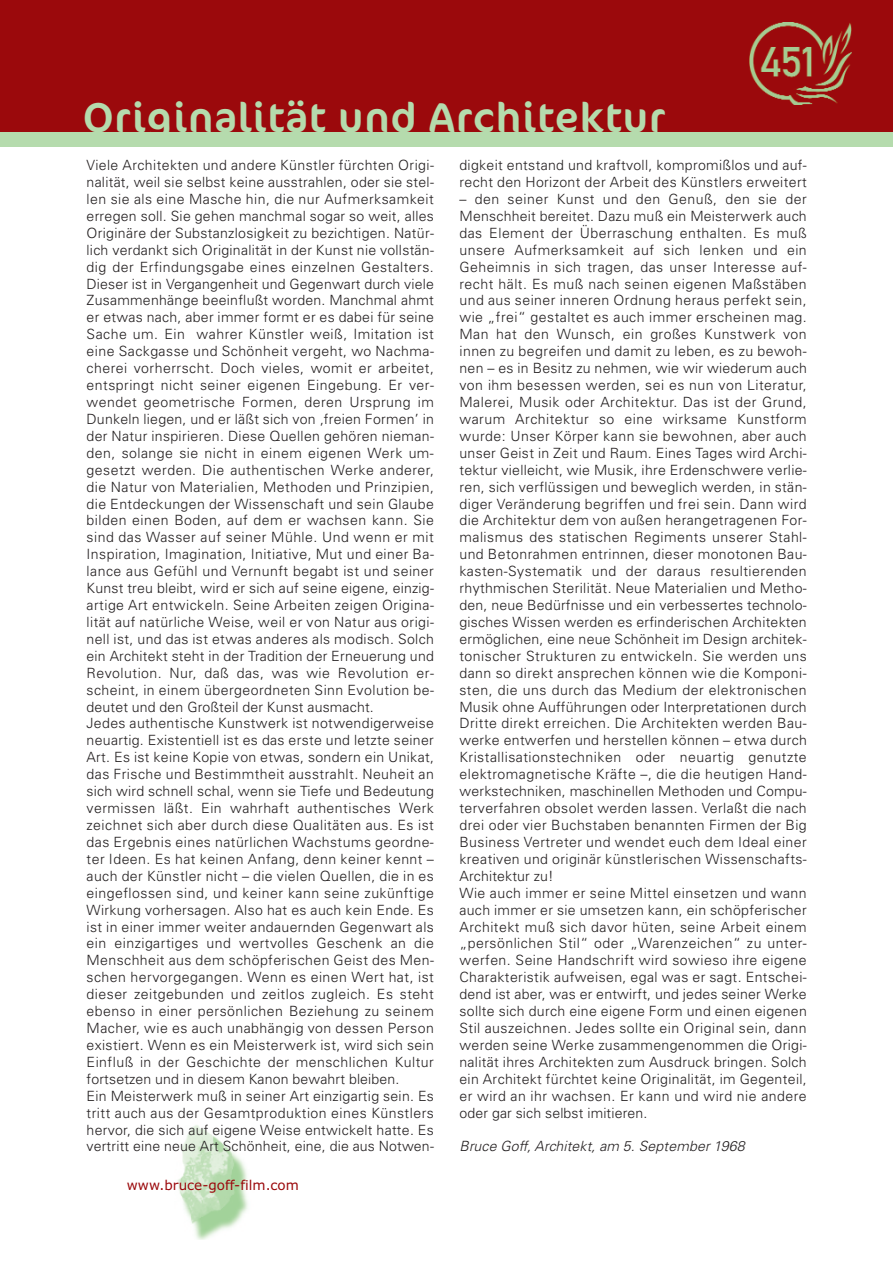
<style>
.page{position:relative;width:893px;height:1263px;background:#fff}
.page>*{position:absolute;margin:0;border:0;box-sizing:border-box;transform-origin:0 0}
.t1{font:42px "Cocon";letter-spacing:.025em;color:#b5dbad}
.t2{font:300 14.1px/17px "Univers";letter-spacing:.03em;color:#231f20}
.t3{font:italic 300 14.1px "Univers";letter-spacing:.01em;color:#231f20}
.t4{font:13.5px "Verdana";color:#9b090c}
</style>
<div class="page">
<img style="left:178px;top:1125px;width:70px;height:115px">
<div style="left:0;top:130px;width:892px;height:17px;background:#b5dbad"></div>
<div style="left:0;top:0;width:892px;height:132px;background:#9b090c"></div>
<img style="left:749px;top:23px;width:102px;height:81px">
<h1 class="t1" style="left:83px;top:102px;width:583px">Originalität und Architektur</h1>
<p class="t2" style="left:87px;top:158px;width:349px">Viele Architekten und andere Künstler fürchten Origi&shy;nalität, weil sie selbst keine ausstrahlen, oder sie stel&shy;len sie als eine Masche hin, die nur Aufmerksamkeit erregen soll. Sie gehen manchmal sogar so weit, alles Originäre der Substanzlosigkeit zu bezichtigen. Natür&shy;lich verdankt sich Originalität in der Kunst nie vollstän&shy;dig der Erfindungsgabe eines einzelnen Gestalters.<br>Dieser ist in Vergangenheit und Gegenwart durch viele Zusammenhänge beeinflußt worden. Manchmal ahmt er etwas nach, aber immer formt er es dabei für seine Sache um. Ein wahrer Künstler weiß, Imitation ist eine Sackgasse und Schönheit vergeht, wo Nachma&shy;cherei vorherrscht. Doch vieles, womit er arbeitet, entspringt nicht seiner eigenen Eingebung. Er ver&shy;wendet geometrische Formen, deren Ursprung im Dunkeln liegen, und er läßt sich von ‚freien Formen’ in der Natur inspirieren. Diese Quellen gehören nieman&shy;den, solange sie nicht in einem eigenen Werk um&shy;gesetzt werden. Die authentischen Werke anderer, die Natur von Materialien, Methoden und Prinzipien, die Entdeckungen der Wissenschaft und sein Glaube bilden einen Boden, auf dem er wachsen kann. Sie sind das Wasser auf seiner Mühle. Und wenn er mit Inspiration, Imagination, Initiative, Mut und einer Ba&shy;lance aus Gefühl und Vernunft begabt ist und seiner Kunst treu bleibt, wird er sich auf seine eigene, einzig&shy;artige Art entwickeln. Seine Arbeiten zeigen Origina&shy;lität auf natürliche Weise, weil er von Natur aus origi&shy;nell ist, und das ist etwas anderes als modisch. Solch ein Architekt steht in der Tradition der Erneuerung und Revolution. Nur, daß das, was wie Revolution er&shy;scheint, in einem übergeordneten Sinn Evolution be&shy;deutet und den Großteil der Kunst ausmacht.<br>Jedes authentische Kunstwerk ist notwendigerweise neuartig. Existentiell ist es das erste und letzte seiner Art. Es ist keine Kopie von etwas, sondern ein Unikat, das Frische und Bestimmtheit ausstrahlt. Neuheit an sich wird schnell schal, wenn sie Tiefe und Bedeutung vermissen läßt. Ein wahrhaft authentisches Werk zeichnet sich aber durch diese Qualitäten aus. Es ist das Ergebnis eines natürlichen Wachstums geordne&shy;ter Ideen. Es hat keinen Anfang, denn keiner kennt – auch der Künstler nicht – die vielen Quellen, die in es eingeflossen sind, und keiner kann seine zukünftige Wirkung vorhersagen. Also hat es auch kein Ende. Es ist in einer immer weiter andauernden Gegenwart als ein einzigartiges und wertvolles Geschenk an die Menschheit aus dem schöpferischen Geist des Men&shy;schen hervorgegangen. Wenn es einen Wert hat, ist dieser zeitgebunden und zeitlos zugleich. Es steht ebenso in einer persönlichen Beziehung zu seinem Macher, wie es auch unabhängig von dessen Person existiert. Wenn es ein Meisterwerk ist, wird sich sein Einfluß in der Geschichte der menschlichen Kultur fortsetzen und in diesem Kanon bewahrt bleiben.<br>Ein Meisterwerk muß in seiner Art einzigartig sein. Es tritt auch aus der Gesamtproduktion eines Künstlers hervor, die sich auf eigene Weise entwickelt hatte. Es vertritt eine neue Art Schönheit, eine, die aus Notwen-</p>
<p class="t2" style="left:459px;top:158px;width:349px">digkeit entstand und kraftvoll, kompromißlos und auf&shy;recht den Horizont der Arbeit des Künstlers erweitert</p>
<p class="t2" style="left:459px;top:192px;width:349px">– den seiner Kunst und den Genuß, den sie der Menschheit bereitet. Dazu muß ein Meisterwerk auch das Element der Überraschung enthalten. Es muß unsere Aufmerksamkeit auf sich lenken und ein Geheimnis in sich tragen, das unser Interesse auf&shy;recht hält. Es muß nach seinen eigenen Maßstäben und aus seiner inneren Ordnung heraus perfekt sein, wie „frei“ gestaltet es auch immer erscheinen mag.<br>Man hat den Wunsch, ein großes Kunstwerk von innen zu begreifen und damit zu leben, es zu bewoh&shy;nen – es in Besitz zu nehmen, wie wir wiederum auch von ihm besessen werden, sei es nun von Literatur, Malerei, Musik oder Architektur. Das ist der Grund, warum Architektur so eine wirksame Kunstform wurde: Unser Körper kann sie bewohnen, aber auch unser Geist in Zeit und Raum. Eines Tages wird Archi&shy;tektur vielleicht, wie Musik, ihre Erdenschwere verlie&shy;ren, sich verflüssigen und beweglich werden, in stän&shy;diger Veränderung begriffen und frei sein. Dann wird die Architektur dem von außen herangetragenen For&shy;malismus des statischen Regiments unserer Stahl&shy;und Betonrahmen entrinnen, dieser monotonen Bau&shy;kasten-Systematik und der daraus resultierenden rhythmischen Sterilität. Neue Materialien und Metho&shy;den, neue Bedürfnisse und ein verbessertes technolo&shy;gisches Wissen werden es erfinderischen Architekten ermöglichen, eine neue Schönheit im Design architek&shy;tonischer Strukturen zu entwickeln. Sie werden uns dann so direkt ansprechen können wie die Komponi&shy;sten, die uns durch das Medium der elektronischen Musik ohne Aufführungen oder Interpretationen durch Dritte direkt erreichen. Die Architekten werden Bau&shy;werke entwerfen und herstellen können – etwa durch Kristallisationstechniken oder neuartig genutzte elektromagnetische Kräfte –, die die heutigen Hand&shy;werkstechniken, maschinellen Methoden und Compu&shy;terverfahren obsolet werden lassen. Verlaßt die nach drei oder vier Buchstaben benannten Firmen der Big Business Vertreter und wendet euch dem Ideal einer kreativen und originär künstlerischen Wissenschafts-Architektur zu!<br>Wie auch immer er seine Mittel einsetzen und wann auch immer er sie umsetzen kann, ein schöpferischer Architekt muß sich davor hüten, seine Arbeit einem „persönlichen Stil“ oder „Warenzeichen“ zu unter&shy;werfen. Seine Handschrift wird sowieso ihre eigene Charakteristik aufweisen, egal was er sagt. Entschei&shy;dend ist aber, was er entwirft, und jedes seiner Werke sollte sich durch eine eigene Form und einen eigenen Stil auszeichnen. Jedes sollte ein Original sein, dann werden seine Werke zusammengenommen die Origi&shy;nalität ihres Architekten zum Ausdruck bringen. Solch ein Architekt fürchtet keine Originalität, im Gegenteil, er wird an ihr wachsen. Er kann und wird nie andere oder gar sich selbst imitieren.</p>
<p class="t3" style="left:459px;top:1141px;width:287px">Bruce Goff, Architekt, am 5. September 1968</p>
<p class="t4" style="left:127px;top:1180px;width:173px">www.bruce-goff-film.com</p>
</div>
